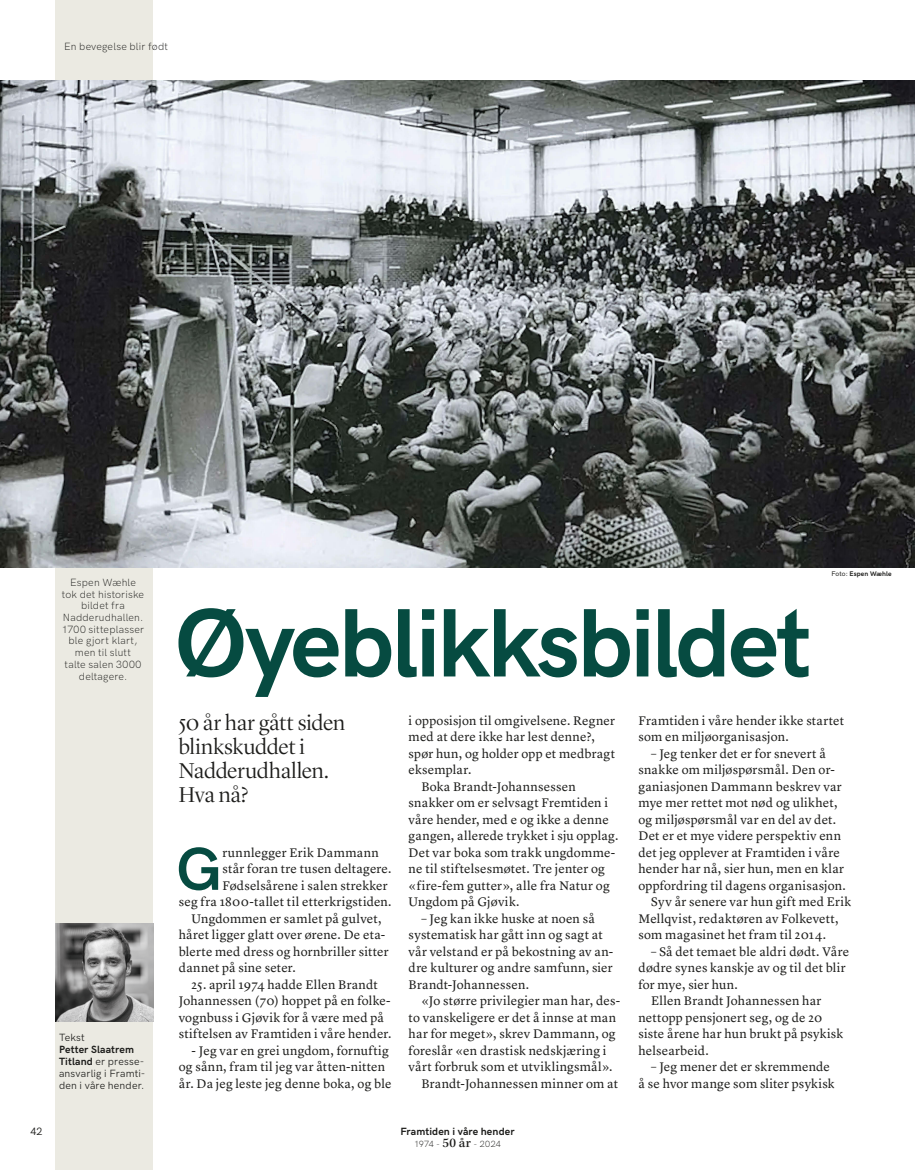
<style>
.page{position:relative;width:915px;height:1170px;background:#fff}
.page>*{position:absolute;margin:0;border:0;box-sizing:border-box;transform-origin:0 0}
.RU_HK{font:700 97.5px "HK Grotesk Pro";letter-spacing:-.035em;color:#064b41}
.LYON_BR{font:700 60.75px "HK Grotesk Pro";color:#064b41}
.UR_01{font:300 22.2px/24px "Lyon Display";letter-spacing:-.005em;color:#1d1d1b}
.LYON_BR_IN{font:12.9px/16.5px "Lyon Text";letter-spacing:.01em;color:#1d1d1b}
.LYON_BR-2{font:12.9px "Lyon Text";letter-spacing:.015em;color:#1d1d1b}
.BI{font:300 10.5px/11.7px "HK Grotesk Pro";letter-spacing:.015em;color:#1d1d1b;text-align:center}
.BYLINE{font:10.5px/12px "HK Grotesk Pro";letter-spacing:.015em;color:#1d1d1b;text-align:justify}
.BYLINE-2{font:700 10.5px "HK Grotesk Pro";letter-spacing:.01em;color:#1d1d1b}
.Emneord{font:300 10.5px "HK Grotesk Pro";letter-spacing:.015em;color:#1d1d1b}
.t1{font:10.5px "HK Grotesk Pro";color:#1d1d1b}
.t2{font:300 9px "HK Grotesk Pro";letter-spacing:.03em;color:#1d1d1b}
.Foto_kredit{font:700 6.75px "HK Grotesk Pro";letter-spacing:.015em;color:#1d1d1b}
.s1{font-weight:700}
.s2{font-weight:500}
.s3{font-family:"Kepler Std";font-weight:500;font-size:13.5px}
</style>
<div class="page">
<div style="left:55px;top:0;width:98px;height:1169px;background:#ebeae2"></div>
<img style="left:0;top:81px;width:914px;height:486px">
<img style="left:56px;top:923px;width:97px;height:98px">
<p class="Emneord" style="left:64px;top:38px;width:105px">En bevegelse blir født</p>
<p class="BI" style="left:62px;top:575px;width:84px">Espen Wæhle tok det historiske bildet fra<br>Nadderudhallen.<br>1700 sitteplasser ble gjort klart, men til slutt<br>talte salen 3000 deltagere.</p>
<p class="t1" style="left:30px;top:1123px;width:14px">42</p>
<p class="BYLINE" style="left:59px;top:1030px;width:27px">Tekst</p>
<p class="BYLINE-2" style="left:59px;top:1041px;width:76px">Petter Slaatrem</p>
<p class="BYLINE" style="left:59px;top:1054px;width:88px"><span class="s1">Titland</span> er presse&shy;ansvarlig i Framti&shy;den i våre hender.</p>
<p class="Foto_kredit" style="left:831px;top:568px;width:62px"><span class="s2">Foto:</span> Espen Wæhle</p>
<p class="RU_HK" style="left:174px;top:569px;width:638px">Øyeblikksbildet</p>
<p class="UR_01" style="left:179px;top:709px;width:168px">50 år har gått siden blinkskuddet i<br>Nadderudhallen.<br>Hva nå?</p>
<p class="LYON_BR_IN" style="left:638px;top:711px;width:207px">Framtiden i våre hender ikke startet som en miljøorganisasjon.</p>
<p class="LYON_BR_IN" style="left:638px;top:744px;width:209px;text-indent:13px">– Jeg tenker det er for snevert å snakke om miljøspørsmål. Den or&shy;ganiasjonen Dammann beskrev var mye mer rettet mot nød og ulikhet, og miljøspørsmål var en del av det.<br>Det er et mye videre perspektiv enn det jeg opplever at Framtiden i våre hender har nå, sier hun, men en klar oppfordring til dagens organisasjon.</p>
<p class="LYON_BR_IN" style="left:638px;top:892px;width:214px;text-indent:13px">Syv år senere var hun gift med Erik<br>Mellqvist, redaktøren av Folkevett, som magasinet het fram til 2014.</p>
<p class="LYON_BR_IN" style="left:638px;top:942px;width:212px;text-indent:13px">– Så det temaet ble aldri dødt. Våre dødre synes kanskje av og til det blir for mye, sier hun.</p>
<p class="LYON_BR_IN" style="left:638px;top:991px;width:206px;text-indent:13px">Ellen Brandt Johannessen har nettopp pensjonert seg, og de 20 siste årene har hun brukt på psykisk helsearbeid.</p>
<p class="LYON_BR_IN" style="left:638px;top:1057px;width:197px;text-indent:13px">– Jeg mener det er skremmende å se hvor mange som sliter psykisk</p>
<p class="LYON_BR_IN" style="left:408px;top:711px;width:208px">i opposisjon til omgivelsene. Regner med at dere ikke har lest denne?, spør hun, og holder opp et medbragt eksemplar.</p>
<p class="LYON_BR_IN" style="left:408px;top:777px;width:211px;text-indent:13px">Boka Brandt-Johannsessen snakker om er selvsagt Fremtiden i våre hender, med e og ikke a denne gangen, allerede trykket i sju opplag.<br>Det var boka som trakk ungdomme&shy;ne til stiftelsesmøtet. Tre jenter og «fire-fem gutter», alle fra Natur og<br>Ungdom på Gjøvik.</p>
<p class="LYON_BR_IN" style="left:408px;top:909px;width:206px;text-indent:13px">– Jeg kan ikke huske at noen så systematisk har gått inn og sagt at vår velstand er på bekostning av an&shy;dre kulturer og andre samfunn, sier<br>Brandt-Johannessen.</p>
<p class="LYON_BR_IN" style="left:408px;top:991px;width:213px;text-indent:13px">«Jo større privilegier man har, des&shy;to vanskeligere er det å innse at man har for meget», skrev Dammann, og foreslår «en drastisk nedskjæring i vårt forbruk som et utviklingsmål».</p>
<p class="LYON_BR_IN" style="left:421px;top:1074px;width:198px">Brandt-Johannessen minner om at</p>
<p class="LYON_BR" style="left:176px;top:823px;width:47px">G</p>
<p class="LYON_BR-2" style="left:222px;top:842px;width:158px">runnlegger Erik Dammann</p>
<p class="LYON_BR-2" style="left:222px;top:859px;width:170px">står foran tre tusen deltagere.</p>
<p class="LYON_BR-2" style="left:222px;top:875px;width:167px">Fødselsårene i salen strekker</p>
<p class="LYON_BR-2" style="left:179px;top:892px;width:214px">seg fra 1800-tallet til etterkrigstiden.</p>
<p class="LYON_BR_IN" style="left:179px;top:909px;width:211px;text-indent:13px">Ungdommen er samlet på gulvet, håret ligger glatt over ørene. De eta&shy;blerte med dress og hornbriller sitter dannet på sine seter.</p>
<p class="LYON_BR_IN" style="left:179px;top:975px;width:214px;text-align:center">25. april 1974 hadde Ellen Brandt Johannessen (70) hoppet på en folke&shy;vognbuss i Gjøvik for å være med på stiftelsen av Framtiden i våre hender.</p>
<p class="LYON_BR_IN" style="left:179px;top:1041px;width:214px;text-indent:13px">- Jeg var en grei ungdom, fornuftig og sånn, fram til jeg var åtten-nitten år. Da jeg leste jeg denne boka, og ble</p>
<p class="BYLINE-2" style="left:400px;top:1123px;width:116px">Framtiden i våre hender</p>
<p class="t2" style="left:414px;top:1136px;width:88px">1974 - <span class="s3">50 år</span> - 2024</p>
</div>
